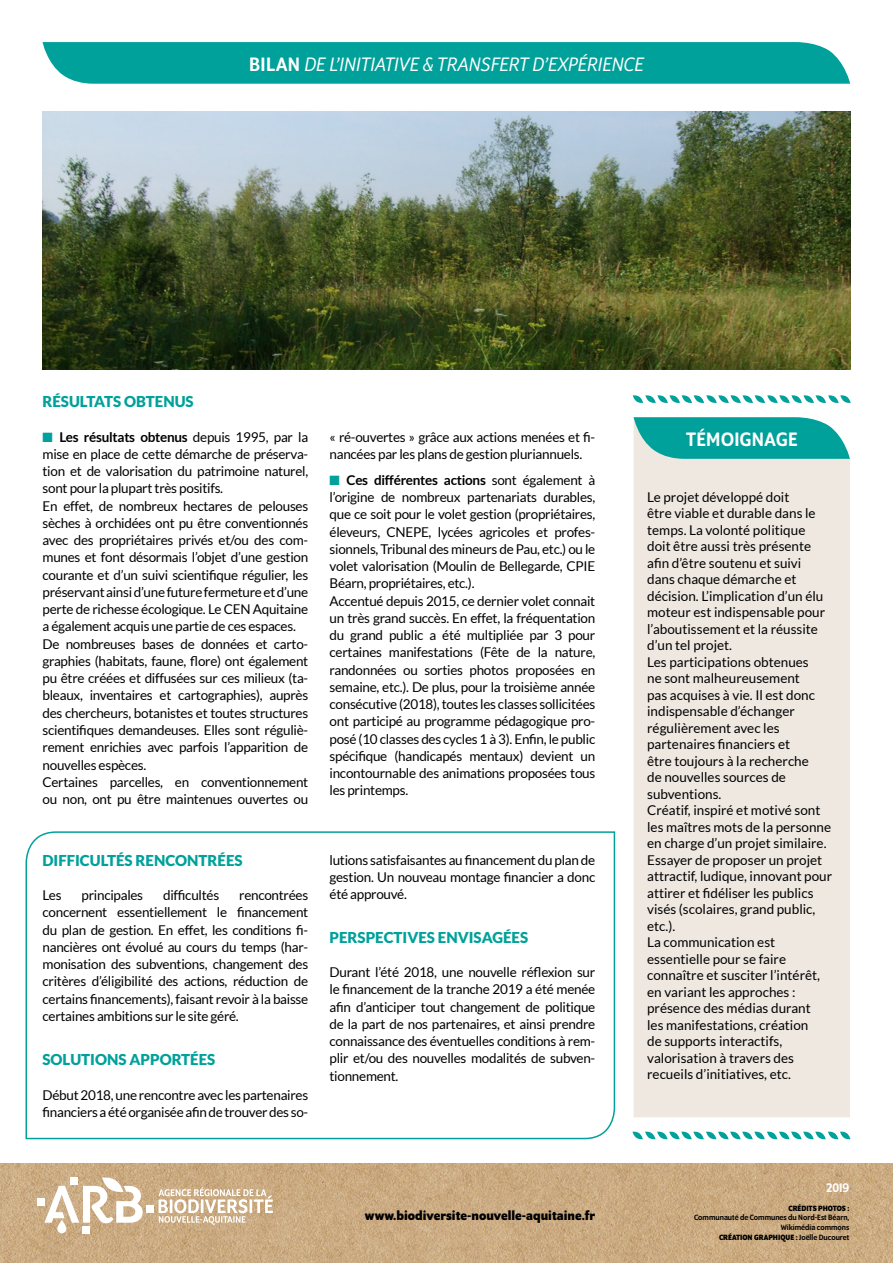
<style>
.page{position:relative;width:893px;height:1263px;background:#fff}
.page>*{position:absolute;margin:0;border:0;box-sizing:border-box;transform-origin:0 0}
.t1{font:italic 21px "Program OT";color:#fff}
.t2{font:500 21px "Program OT";letter-spacing:.02em;color:#fff}
.t3{font:900 15px "Lato";color:#00a19a}
.t4{font:13.5px/17.2px "Lato";letter-spacing:-.02em;color:#000}
.t5{font:13.5px/16.5px "Lato";color:#000}
.t6{font:700 13.5px "Program OT";color:#000}
.t7{font:500 13.5px "Program OT";color:#fff}
.t8{font:500 8.25px/9.9px "Program OT";color:#000;text-align:right}
.t9{font:700 8.25px "Program OT";color:#000}
.s1{font-weight:500;font-style:normal}
.s2{color:#00a19a}
.s3{font-weight:700}
</style>
<div class="page">
<img style="left:0;top:1163px;width:893px;height:100px">
<div style="left:83px;top:1226px;width:7px;height:7px;background:#fff"></div>
<div style="left:57px;top:1220px;width:9px;height:13px;background:#fff;border-radius:5px"></div>
<div style="left:37px;top:1198px;width:7px;height:7px;background:#fff"></div>
<div style="left:146px;top:1205px;width:7px;height:7px;background:#fff"></div>
<svg style="left:44px;top:1177px;width:99px;height:46px"></svg>
<svg style="left:159px;top:1187px;width:114px;height:38px"></svg>
<div style="left:634px;top:459px;width:216px;height:658px;background:#eee8e1"></div>
<svg style="left:25px;top:831px;width:591px;height:309px"></svg>
<img style="left:43px;top:112px;width:807px;height:258px">
<svg style="left:43px;top:42px;width:807px;height:42px;background:#09a49d"></svg>
<svg style="left:634px;top:417px;width:216px;height:42px;background:#1eaba4"></svg>
<svg style="left:632px;top:1131px;width:218px;height:9px"></svg>
<svg style="left:633px;top:395px;width:218px;height:8px"></svg>
<h1 class="t1" style="left:249px;top:53px;width:396px"><span class="s1">BILAN</span> DE L’INITIATIVE &amp; TRANSFERT D’EXPÉRIENCE</h1>
<p class="t3" style="left:43px;top:393px;width:153px">RÉSULTATS OBTENUS</p>
<p class="t4" style="left:43px;top:428px;width:267px"><span class="s2">■</span> <span class="s3">Les résultats obtenus</span> depuis 1995, par la mise en place de cette démarche de préserva&shy;tion et de valorisation du patrimoine naturel, sont pour la plupart très positifs.<br>En effet, de nombreux hectares de pelouses sèches à orchidées ont pu être conventionnés avec des propriétaires privés et/ou des com&shy;munes et font désormais l’objet d’une gestion courante et d’un suivi scientifique régulier, les préservant ainsi d’une future fermeture et d’une perte de richesse écologique. Le CEN Aquitaine a également acquis une partie de ces espaces.<br>De nombreuses bases de données et carto&shy;graphies (habitats, faune, flore) ont également pu être créées et diffusées sur ces milieux (ta&shy;bleaux, inventaires et cartographies), auprès des chercheurs, botanistes et toutes structures scientifiques demandeuses. Elles sont réguliè&shy;rement enrichies avec parfois l’apparition de nouvelles espèces.<br>Certaines parcelles, en conventionnement ou non, ont pu être maintenues ouvertes ou</p>
<p class="t4" style="left:330px;top:428px;width:267px">« ré-ouvertes » grâce aux actions menées et fi&shy;nancées par les plans de gestion pluriannuels.</p>
<p class="t4" style="left:330px;top:471px;width:267px"><span class="s2">■</span> <span class="s3">Ces différentes actions</span> sont également à l’origine de nombreux partenariats durables, que ce soit pour le volet gestion (propriétaires, éleveurs, CNEPE, lycées agricoles et profes&shy;sionnels, Tribunal des mineurs de Pau, etc.) ou le volet valorisation (Moulin de Bellegarde, CPIE Béarn, propriétaires, etc.).<br>Accentué depuis 2015, ce dernier volet connait un très grand succès. En effet, la fréquentation du grand public a été multipliée par 3 pour certaines manifestations (Fête de la nature, randonnées ou sorties photos proposées en semaine, etc.). De plus, pour la troisième année consécutive (2018), toutes les classes sollicitées ont participé au programme pédagogique pro&shy;posé (10 classes des cycles 1 à 3). Enfin, le public spécifique (handicapés mentaux) devient un incontournable des animations proposées tous les printemps.</p>
<p class="t3" style="left:43px;top:851px;width:202px">DIFFICULTÉS RENCONTRÉES</p>
<p class="t4" style="left:43px;top:886px;width:21px">Les</p>
<p class="t4" style="left:82px;top:886px;width:63px">principales</p>
<p class="t4" style="left:163px;top:886px;width:58px">difficultés</p>
<p class="t4" style="left:43px;top:886px;width:267px;text-align:justify;text-indent:197px">rencontrées concernent essentiellement le financement du plan de gestion. En effet, les conditions fi&shy;nancières ont évolué au cours du temps (har&shy;monisation des subventions, changement des critères d’éligibilité des actions, réduction de certains financements), faisant revoir à la baisse certaines ambitions sur le site géré.</p>
<p class="t3" style="left:43px;top:1051px;width:174px">SOLUTIONS APPORTÉES</p>
<p class="t4" style="left:43px;top:1086px;width:267px">Début 2018, une rencontre avec les partenaires financiers a été organisée afin de trouver des so-</p>
<p class="t4" style="left:330px;top:851px;width:267px;text-align:justify">lutions satisfaisantes au financement du plan de gestion. Un nouveau montage financier a donc été approuvé.</p>
<p class="t3" style="left:330px;top:928px;width:200px">PERSPECTIVES ENVISAGÉES</p>
<p class="t4" style="left:330px;top:963px;width:267px;text-align:justify">Durant l’été 2018, une nouvelle réflexion sur le financement de la tranche 2019 a été menée afin d’anticiper tout changement de politique de la part de nos partenaires, et ainsi prendre connaissance des éventuelles conditions à rem&shy;plir et/ou des nouvelles modalités de subven&shy;tionnement.</p>
<p class="t6" style="left:365px;top:1208px;width:232px">www.biodiversite-nouvelle-aquitaine.fr</p>
<h1 class="t2" style="left:686px;top:427px;width:113px">TÉMOIGNAGE</h1>
<p class="t5" style="left:647px;top:488px;width:187px">Le projet développé doit<br>être viable et durable dans le temps. La volonté politique doit être aussi très présente afin d’être soutenu et suivi dans chaque démarche et décision. L’implication d’un élu moteur est indispensable pour l’aboutissement et la réussite d’un tel projet.<br>Les participations obtenues<br>ne sont malheureusement<br>pas acquises à vie. Il est donc indispensable d’échanger régulièrement avec les partenaires financiers et<br>être toujours à la recherche<br>de nouvelles sources de subventions.<br>Créatif, inspiré et motivé sont les maîtres mots de la personne en charge d’un projet similaire.<br>Essayer de proposer un projet attractif, ludique, innovant pour attirer et fidéliser les publics visés (scolaires, grand public, etc.).<br>La communication est essentielle pour se faire connaître et susciter l’intérêt, en variant les approches : présence des médias durant<br>les manifestations, création<br>de supports interactifs, valorisation à travers des recueils d’initiatives, etc.</p>
<p class="t7" style="left:827px;top:1180px;width:24px">2019</p>
<p class="t9" style="left:788px;top:1203px;width:62px">CRÉDITS PHOTOS :</p>
<p class="t8" style="left:694px;top:1213px;width:157px">Communauté de Communes du Nord-Est Béarn,<br>Wikimédia commons<br><span class="s3">CRÉATION GRAPHIQUE :</span> Joëlle Ducouret</p>
</div>
